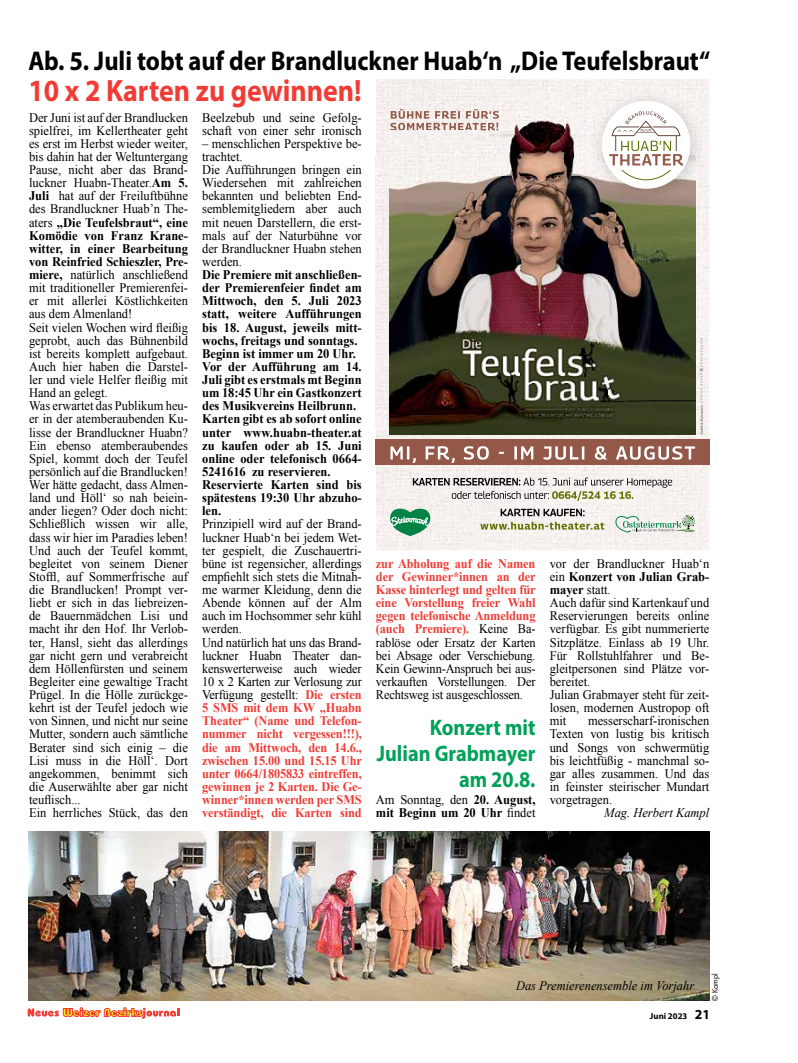
<style>
.page{position:relative;width:798px;height:1063px;background:#fff}
.page>*{position:absolute;margin:0;border:0;box-sizing:border-box;transform-origin:0 0}
.t1{font:700 31px "Myriad Pro";color:#f13c36;scale:.9 1}
.t2{font:700 27.12px "Myriad Pro";color:#000;scale:.9 1}
.t3{font:700 22.5px/26.2px "Myriad Pro";color:#00a158;text-align:right;scale:.9 1}
.t4{font:13.12px/13.1px "Times New Roman";color:#000;scale:.95 1}
.t5{font:700 13.12px/13.1px "Times New Roman";color:#000;scale:.95 1}
.t6{font:13.12px/13.1px "Times New Roman";color:#000;text-align:justify;scale:.94 1}
.t7{font:italic 13.12px "Times New Roman";color:#000;scale:.95 1}
.t8{font:700 8.75px "Myriad Pro";color:#000}
.t9{font:7.5px "Futura Std";color:#000;scale:.95 1}
.s1{font-weight:700}
.s2{font-weight:700;color:#f13c36}
.s3{font-weight:400}
.s4{font-size:13.75px}
</style>
<div class="page">
<svg style="left:28px;top:1008px;width:151px;height:11px"></svg>
<img style="left:28px;top:831px;width:681px;height:170px">
<div style="left:376px;top:425px;width:333px;height:125px;background:#f6f1ee"></div>
<div style="left:376px;top:79px;width:166px;height:78px;background:#f4efec"></div>
<div style="left:542px;top:79px;width:167px;height:34px;background:#f6f1ee"></div>
<img style="left:695px;top:113px;width:14px;height:312px">
<img style="left:376px;top:157px;width:14px;height:268px">
<svg style="left:699px;top:338px;width:3px;height:96px"></svg>
<svg style="left:390px;top:109px;width:87px;height:22px"></svg>
<svg style="left:480px;top:522px;width:124px;height:8px"></svg>
<svg style="left:500px;top:509px;width:84px;height:7px"></svg>
<svg style="left:412px;top:478px;width:260px;height:23px"></svg>
<img style="left:615px;top:516px;width:24px;height:17px">
<svg style="left:622px;top:515px;width:73px;height:16px"></svg>
<img style="left:675px;top:530px;width:20px;height:2px">
<svg style="left:390px;top:509px;width:40px;height:27px"></svg>
<div style="left:376px;top:439px;width:333px;height:26px;background:#935848"></div>
<svg style="left:390px;top:446px;width:304px;height:17px"></svg>
<img style="left:390px;top:218px;width:305px;height:216px">
<img style="left:390px;top:131px;width:87px;height:4px">
<img style="left:477px;top:93px;width:111px;height:42px">
<img style="left:390px;top:135px;width:198px;height:41px">
<img style="left:390px;top:176px;width:217px;height:42px">
<img style="left:607px;top:205px;width:88px;height:13px">
<img style="left:588px;top:87px;width:117px;height:118px">
<img style="left:588px;top:93px;width:107px;height:112px">
<div style="left:602px;top:101px;width:88px;height:88px;background:#fff;border-radius:50%"></div>
<svg style="left:602px;top:103px;width:88px;height:78px"></svg>
<h2 class="t2" style="left:28px;top:44px;width:758px">Ab. 5. Juli tobt auf der Brandluckner Huab‘n „Die Teufelsbraut“</h2>
<h1 class="t1" style="left:28px;top:71px;width:372px">10 x 2 Karten zu gewinnen!</h1>
<p class="t4" style="left:29px;top:110px;width:169px">Der Juni ist auf der Brandlucken spielfrei, im Kellertheater geht es erst im Herbst wieder weiter, bis dahin hat der Weltuntergang<br>Pause, nicht aber das Brand&shy;luckner Huabn-Theater.<span class="s1">Am 5.<br>Juli</span> hat auf der Freiluftbühne des Brandluckner Huab’n The&shy;aters <span class="s1">„Die Teufelsbraut“, eine<br>Komödie von Franz Krane&shy;witter, in einer Bearbeitung von Reinfried Schieszler, Pre&shy;miere,</span> natürlich anschließend mit traditioneller Premierenfei&shy;er mit allerlei Köstlichkeiten aus dem Almenland!<br>Seit vielen Wochen wird fleißig geprobt, auch das Bühnenbild ist bereits komplett aufgebaut.<br>Auch hier haben die Darstel&shy;ler und viele Helfer fleißig mit<br>Hand an gelegt.<br>Was erwartet das Publikum heu&shy;er in der atemberaubenden Ku&shy;lisse der Brandluckner Huabn?<br>Ein ebenso atemberaubendes<br>Spiel, kommt doch der Teufel persönlich auf die Brandlucken!<br>Wer hätte gedacht, dass Almen&shy;land und Höll‘ so nah beiein&shy;ander liegen? Oder doch nicht:<br>Schließlich wissen wir alle, dass wir hier im Paradies leben!<br>Und auch der Teufel kommt, begleitet von seinem Diener<br>Stoffl, auf Sommerfrische auf die Brandlucken! Prompt ver&shy;liebt er sich in das liebreizen&shy;de Bauernmädchen Lisi und macht ihr den Hof. Ihr Verlob&shy;ter, Hansl, sieht das allerdings gar nicht gern und verabreicht dem Höllenfürsten und seinem<br>Begleiter eine gewaltige Tracht<br>Prügel. In die Hölle zurückge&shy;kehrt ist der Teufel jedoch wie von Sinnen, und nicht nur seine<br>Mutter, sondern auch sämtliche<br>Berater sind sich einig – die<br>Lisi muss in die Höll‘. Dort angekommen, benimmt sich die Auserwählte aber gar nicht teuflisch...<br>Ein herrliches Stück, das den</p>
<p class="t4" style="left:202px;top:110px;width:169px">Beelzebub und seine Gefolg&shy;schaft von einer sehr ironisch</p>
<p class="t4" style="left:202px;top:137px;width:169px">– menschlichen Perspektive be&shy;trachtet.<br>Die Aufführungen bringen ein<br>Wiedersehen mit zahlreichen bekannten und beliebten End&shy;semblemitgliedern aber auch mit neuen Darstellern, die erst&shy;mals auf der Naturbühne vor der Brandluckner Huabn stehen werden.</p>
<p class="t5" style="left:202px;top:268px;width:169px">Die Premiere mit anschließen&shy;der Premierenfeier findet am<br>Mittwoch, den 5. Juli 2023 statt, weitere Aufführungen bis 18. August, jeweils mitt&shy;wochs, freitags und sonntags.<br>Beginn ist immer um 20 Uhr.<br>Vor der Aufführung am 14.<br>Juli gibt es erstmals mt Beginn um 18:45 Uhr ein Gastkonzert des Musikvereins Heilbrunn.<br>Karten gibt es ab sofort online unter www.huabn-theater.at zu kaufen oder ab 15. Juni online oder telefonisch 0664-<br>5241616 zu reservieren.<br>Reservierte Karten sind bis spätestens 19:30 Uhr abzuho&shy;len.</p>
<p class="t4" style="left:202px;top:517px;width:170px">Prinzipiell wird auf der Brand&shy;luckner Huab‘n bei jedem Wet&shy;ter gespielt, die Zuschauertri&shy;büne ist regensicher, allerdings empfiehlt sich stets die Mitnah&shy;me warmer Kleidung, denn die<br>Abende können auf der Alm auch im Hochsommer sehr kühl werden.<br>Und natürlich hat uns das Brand&shy;luckner Huabn Theater dan&shy;kenswerterweise auch wieder<br>10 x 2 Karten zur Verlosung zur<br>Verfügung gestellt: <span class="s2">Die ersten<br>5 SMS mit dem KW „Huabn<br>Theater“ (Name und Telefon&shy;nummer nicht vergessen!!!), die am Mittwoch, den 14.6., zwischen 15.00 und 15.15 Uhr unter 0664/1805833 eintreffen, gewinnen je 2 Karten. Die Ge&shy;winner*innen werden per SMS verständigt, die Karten sind</span></p>
<p class="t6" style="left:376px;top:557px;width:171px"><span class="s2">zur Abholung auf die Namen der Gewinner*innen an der Kasse hinterlegt und gelten für eine Vorstellung freier Wahl gegen telefonische Anmeldung (auch Premiere).</span> Keine Ba&shy;rablöse oder Ersatz der Karten bei Absage oder Verschiebung.<br>Kein Gewinn-Anspruch bei aus&shy;verkauften Vorstellungen. Der Rechtsweg ist ausgeschlossen.</p>
<h3 class="t3" style="left:376px;top:713px;width:178px">Konzert mit<br>Julian Grabmayer am 20.8.</h3>
<p class="t5" style="left:376px;top:793px;width:169px"><span class="s3">Am Sonntag, den</span> 20. August, mit Beginn um 20 Uhr <span class="s3">findet</span></p>
<p class="t4" style="left:549px;top:557px;width:169px">vor der Brandluckner Huab‘n ein <span class="s1">Konzert von Julian Grab&shy;mayer</span> statt.<br>Auch dafür sind Kartenkauf und<br>Reservierungen bereits online verfügbar. Es gibt nummerierte<br>Sitzplätze. Einlass ab 19 Uhr.<br>Für Rollstuhlfahrer und Be&shy;gleitpersonen sind Plätze vor&shy;bereitet.<br>Julian Grabmayer steht für zeit&shy;losen, modernen Austropop oft mit</p>
<p class="t4" style="left:549px;top:714px;width:169px;text-align:justify;text-indent:38px">messerscharf-ironischen Texten von lustig bis kritisch und Songs von schwermütig bis leichtfüßig - manchmal so&shy;gar alles zusammen. Und das in feinster steirischer Mundart vorgetragen.</p>
<p class="t7" style="left:604px;top:804px;width:112px">Mag. Herbert Kampl</p>
<p class="t7" style="left:516px;top:977px;width:189px">Das Premierenensemble im Vorjahr</p>
<p class="t9" style="left:710px;top:1001px;width:31px;rotate:-90deg">© Kampl</p>
<p class="t8" style="left:649px;top:1010px;width:62px">Juni 2023 <span class="s4">21</span></p>
</div>
